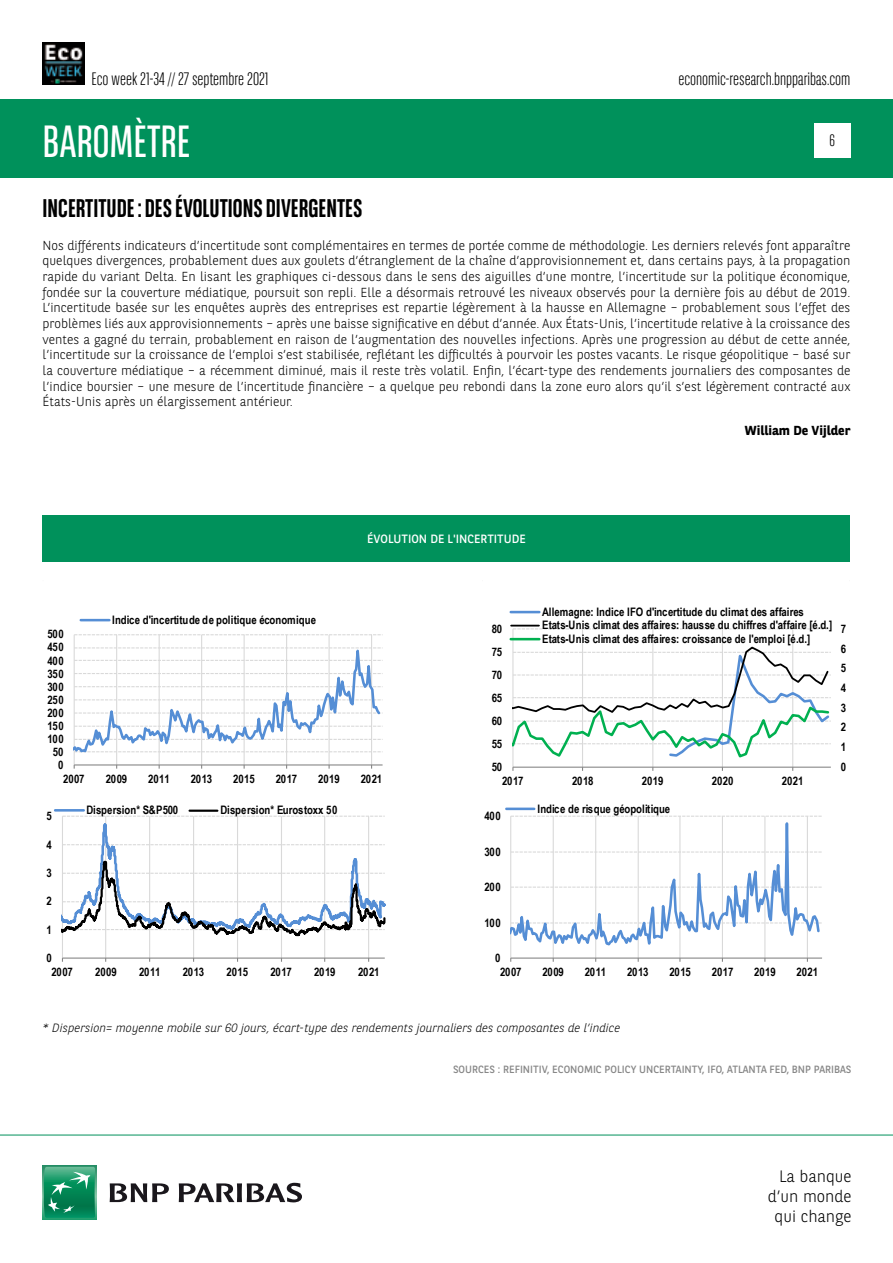
<style>
.page{position:relative;width:893px;height:1263px;background:#fff}
.page>*{position:absolute;margin:0;border:0;box-sizing:border-box;transform-origin:0 0}
.t1{font:45px "BNPP Sans Condensed";color:#fff}
.t2{font:700 25.5px "BNPP Sans Condensed";color:#000}
.t3{font:300 18px "BNPP Sans Condensed";color:#000}
.t4{font:300 16.5px/19.8px "BNPP Sans";color:#000;text-align:right}
.t5{font:300 16.5px "BNPP Sans Condensed";color:#000}
.t6{font:300 13.05px/15.6px "BNPP Sans";color:#000;text-align:justify}
.t7{font:700 13.05px "BNPP Sans";color:#000}
.t8{font:italic 300 12px "BNPP Sans";color:#000}
.t9{font:12px "BNPP Sans";color:#fff}
.t10{font:700 11.7px/13.6px "Arial Narrow";letter-spacing:-.005em;color:#000}
.t11{font:10.5px "BNPP Sans";color:#878787}
</style>
<div class="page">
<div style="left:1px;top:99px;width:892px;height:78px;background:#00915b"></div>
<svg style="left:43px;top:1166px;width:53px;height:53px"></svg>
<svg style="left:44px;top:1167px;width:51px;height:51px"></svg>
<svg style="left:110px;top:1183px;width:59px;height:19px"></svg>
<svg style="left:179px;top:1183px;width:123px;height:19px"></svg>
<hr style="left:0;top:1135px;width:893px;height:1px;background:#00915b">
<div style="left:814px;top:123px;width:36px;height:34px;background:#fff"></div>
<img style="left:43px;top:43px;width:42px;height:42px">
<hr style="left:74px;top:635px;width:1px;height:130px;background:#d9d9d9">
<hr style="left:116px;top:635px;width:1px;height:130px;background:#d9d9d9">
<hr style="left:159px;top:635px;width:1px;height:130px;background:#d9d9d9">
<hr style="left:201px;top:635px;width:1px;height:130px;background:#d9d9d9">
<hr style="left:244px;top:635px;width:1px;height:130px;background:#d9d9d9">
<hr style="left:286px;top:635px;width:1px;height:130px;background:#d9d9d9">
<hr style="left:329px;top:635px;width:1px;height:130px;background:#d9d9d9">
<hr style="left:371px;top:635px;width:1px;height:130px;background:#d9d9d9">
<hr style="left:74px;top:764px;width:309px;height:1px;background:#868686">
<svg style="left:73px;top:634px;width:310px;height:122px"></svg>
<hr style="left:81px;top:619px;width:28px;height:2px;background:#558ed5">
<svg style="left:62px;top:816px;width:323px;height:146px"></svg>
<hr style="left:55px;top:809px;width:29px;height:3px;background:#558ed5">
<hr style="left:190px;top:809px;width:27px;height:3px;background:#000">
<svg style="left:510px;top:816px;width:312px;height:146px"></svg>
<hr style="left:506px;top:807px;width:28px;height:3px;background:#558ed5">
<hr style="left:512px;top:629px;width:1px;height:138px;background:#d9d9d9">
<hr style="left:582px;top:629px;width:1px;height:138px;background:#d9d9d9">
<hr style="left:652px;top:629px;width:1px;height:138px;background:#d9d9d9">
<hr style="left:722px;top:629px;width:1px;height:138px;background:#d9d9d9">
<hr style="left:792px;top:629px;width:1px;height:138px;background:#d9d9d9">
<hr style="left:513px;top:767px;width:318px;height:1px;background:#868686">
<svg style="left:512px;top:645px;width:319px;height:114px"></svg>
<hr style="left:511px;top:611px;width:28px;height:2px;background:#558ed5">
<svg style="left:511px;top:625px;width:320px;height:4px"></svg>
<hr style="left:511px;top:638px;width:28px;height:2px;background:#00b050">
<div style="left:43px;top:515px;width:807px;height:46px;background:#00915b"></div>
<h3 class="t3" style="left:91px;top:67px;width:179px">Eco week 21-34 // 27 septembre 2021</h3>
<h1 class="t1" style="left:43px;top:113px;width:149px">BAROMÈTRE</h1>
<h3 class="t3" style="left:678px;top:67px;width:174px">economic-research.bnpparibas.com</h3>
<p class="t5" style="left:829px;top:130px;width:7px">6</p>
<h2 class="t2" style="left:43px;top:193px;width:321px">INCERTITUDE : DES ÉVOLUTIONS DIVERGENTES</h2>
<p class="t6" style="left:43px;top:237px;width:809px">Nos différents indicateurs d’incertitude sont complémentaires en termes de portée comme de méthodologie. Les derniers relevés font apparaître quelques divergences, probablement dues aux goulets d’étranglement de la chaîne d’approvisionnement et, dans certains pays, à la propagation rapide du variant Delta. En lisant les graphiques ci-dessous dans le sens des aiguilles d’une montre, l’incertitude sur la politique économique, fondée sur la couverture médiatique, poursuit son repli. Elle a désormais retrouvé les niveaux observés pour la dernière fois au début de 2019.<br>L’incertitude basée sur les enquêtes auprès des entreprises est repartie légèrement à la hausse en Allemagne – probablement sous l’effet des problèmes liés aux approvisionnements – après une baisse significative en début d’année. Aux États-Unis, l’incertitude relative à la croissance des ventes a gagné du terrain, probablement en raison de l’augmentation des nouvelles infections. Après une progression au début de cette année, l’incertitude sur la croissance de l’emploi s’est stabilisée, reflétant les difficultés à pourvoir les postes vacants. Le risque géopolitique – basé sur la couverture médiatique – a récemment diminué, mais il reste très volatil. Enfin, l’écart-type des rendements journaliers des composantes de l’indice boursier – une mesure de l’incertitude financière – a quelque peu rebondi dans la zone euro alors qu’il s’est légèrement contracté aux États-Unis après un élargissement antérieur.</p>
<p class="t7" style="left:745px;top:421px;width:107px">William De Vijlder</p>
<p class="t9" style="left:367px;top:530px;width:160px">ÉVOLUTION DE L'INCERTITUDE</p>
<p class="t10" style="left:48px;top:627px;width:18px">500</p>
<p class="t10" style="left:48px;top:640px;width:18px">450</p>
<p class="t10" style="left:48px;top:653px;width:18px">400</p>
<p class="t10" style="left:48px;top:666px;width:18px">350</p>
<p class="t10" style="left:112px;top:612px;width:205px">Indice d'incertitude de politique économique</p>
<p class="t10" style="left:492px;top:621px;width:12px">80</p>
<p class="t10" style="left:492px;top:644px;width:12px">75</p>
<p class="t10" style="left:492px;top:667px;width:12px">70</p>
<p class="t10" style="left:542px;top:604px;width:292px">Allemagne: Indice IFO d'incertitude du climat des affaires<br>Etats-Unis climat des affaires: hausse du chiffres d'affaire [é.d.]<br>Etats-Unis climat des affaires: croissance de l'emploi [é.d.]</p>
<p class="t10" style="left:841px;top:621px;width:7px">7</p>
<p class="t10" style="left:841px;top:641px;width:7px">6</p>
<p class="t10" style="left:841px;top:661px;width:7px">5</p>
<p class="t10" style="left:48px;top:679px;width:18px">300</p>
<p class="t10" style="left:48px;top:692px;width:18px">250</p>
<p class="t10" style="left:48px;top:705px;width:18px">200</p>
<p class="t10" style="left:48px;top:718px;width:18px">150</p>
<p class="t10" style="left:492px;top:690px;width:12px">65</p>
<p class="t10" style="left:492px;top:713px;width:12px">60</p>
<p class="t10" style="left:841px;top:680px;width:7px">4</p>
<p class="t10" style="left:841px;top:700px;width:7px">3</p>
<p class="t10" style="left:841px;top:720px;width:7px">2</p>
<p class="t10" style="left:48px;top:731px;width:18px">100</p>
<p class="t10" style="left:53px;top:744px;width:12px">50</p>
<p class="t10" style="left:492px;top:736px;width:12px">55</p>
<p class="t10" style="left:841px;top:739px;width:7px">1</p>
<p class="t10" style="left:58px;top:757px;width:7px">0</p>
<p class="t10" style="left:492px;top:759px;width:12px">50</p>
<p class="t10" style="left:841px;top:759px;width:7px">0</p>
<p class="t10" style="left:63px;top:772px;width:23px">2007</p>
<p class="t10" style="left:106px;top:772px;width:23px">2009</p>
<p class="t10" style="left:148px;top:772px;width:23px">2011</p>
<p class="t10" style="left:191px;top:772px;width:23px">2013</p>
<p class="t10" style="left:233px;top:772px;width:23px">2015</p>
<p class="t10" style="left:276px;top:772px;width:23px">2017</p>
<p class="t10" style="left:318px;top:772px;width:23px">2019</p>
<p class="t10" style="left:361px;top:772px;width:23px">2021</p>
<p class="t10" style="left:502px;top:773px;width:23px">2017</p>
<p class="t10" style="left:572px;top:773px;width:23px">2018</p>
<p class="t10" style="left:642px;top:773px;width:23px">2019</p>
<p class="t10" style="left:712px;top:773px;width:23px">2020</p>
<p class="t10" style="left:782px;top:773px;width:23px">2021</p>
<p class="t10" style="left:46px;top:809px;width:7px">5</p>
<p class="t10" style="left:87px;top:803px;width:93px">Dispersion* S&amp;P500</p>
<p class="t10" style="left:221px;top:803px;width:118px">Dispersion* Eurostoxx 50</p>
<p class="t10" style="left:484px;top:809px;width:18px">400</p>
<p class="t10" style="left:537px;top:801px;width:134px">Indice de risque géopolitique</p>
<p class="t10" style="left:46px;top:837px;width:7px">4</p>
<p class="t10" style="left:484px;top:844px;width:18px">300</p>
<p class="t10" style="left:46px;top:865px;width:7px">3</p>
<p class="t10" style="left:484px;top:880px;width:18px">200</p>
<p class="t10" style="left:46px;top:894px;width:7px">2</p>
<p class="t10" style="left:46px;top:922px;width:7px">1</p>
<p class="t10" style="left:484px;top:915px;width:18px">100</p>
<p class="t10" style="left:46px;top:950px;width:7px">0</p>
<p class="t10" style="left:495px;top:950px;width:7px">0</p>
<p class="t10" style="left:51px;top:965px;width:23px">2007</p>
<p class="t10" style="left:95px;top:965px;width:23px">2009</p>
<p class="t10" style="left:139px;top:965px;width:23px">2011</p>
<p class="t10" style="left:183px;top:965px;width:23px">2013</p>
<p class="t10" style="left:227px;top:965px;width:23px">2015</p>
<p class="t10" style="left:270px;top:965px;width:23px">2017</p>
<p class="t10" style="left:314px;top:965px;width:23px">2019</p>
<p class="t10" style="left:358px;top:965px;width:23px">2021</p>
<p class="t10" style="left:500px;top:965px;width:23px">2007</p>
<p class="t10" style="left:542px;top:965px;width:23px">2009</p>
<p class="t10" style="left:585px;top:965px;width:23px">2011</p>
<p class="t10" style="left:627px;top:965px;width:23px">2013</p>
<p class="t10" style="left:669px;top:965px;width:23px">2015</p>
<p class="t10" style="left:712px;top:965px;width:23px">2017</p>
<p class="t10" style="left:754px;top:965px;width:23px">2019</p>
<p class="t10" style="left:797px;top:965px;width:23px">2021</p>
<p class="t8" style="left:43px;top:1020px;width:579px">* Dispersion= moyenne mobile sur 60 jours, écart-type des rendements journaliers des composantes de l’indice</p>
<p class="t11" style="left:453px;top:1062px;width:400px">SOURCES : REFINITIV, ECONOMIC POLICY UNCERTAINTY, IFO, ATLANTA FED, BNP PARIBAS</p>
<p class="t4" style="left:768px;top:1165px;width:85px">La banque d’un monde qui change</p>
</div>
